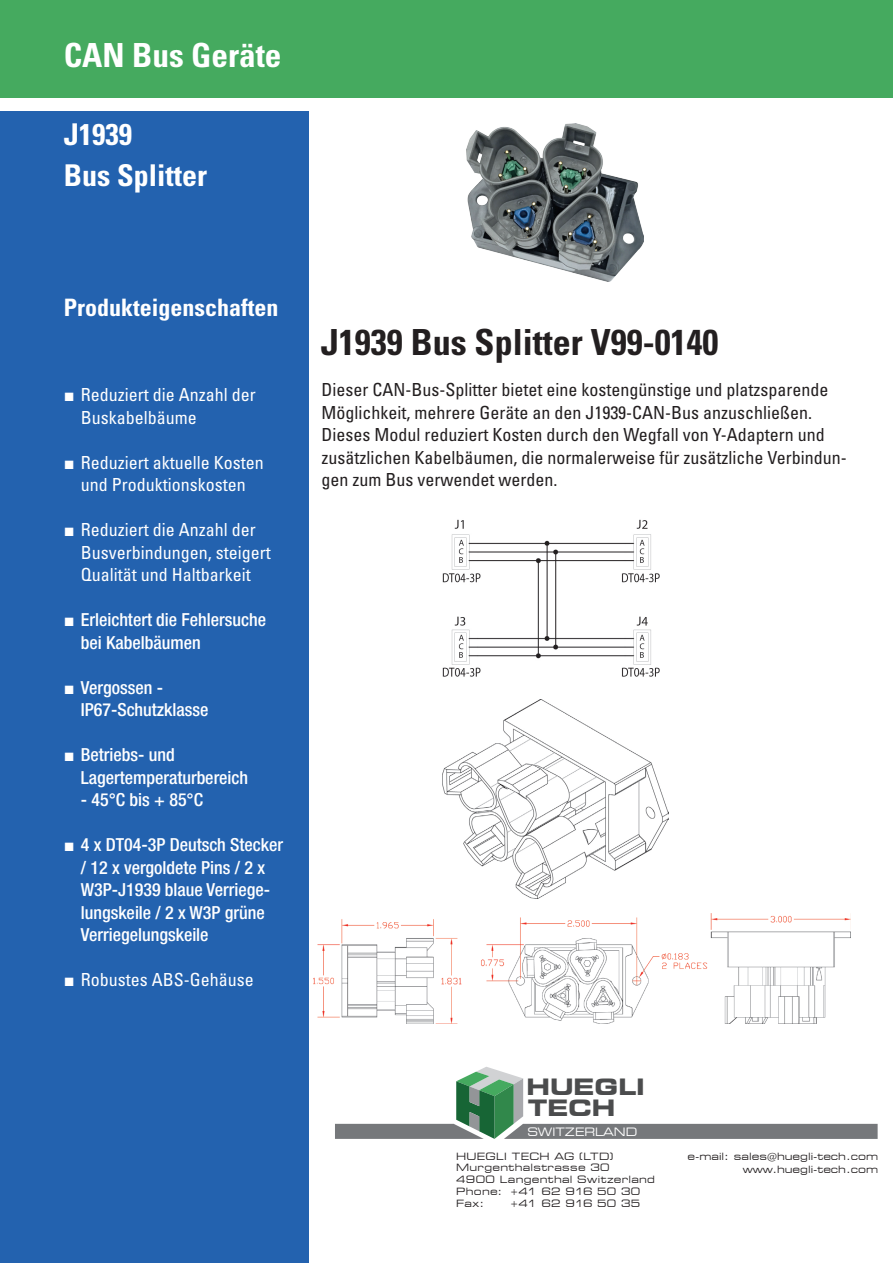
<style>
.page{position:relative;width:893px;height:1263px;background:#fff}
.page>*{position:absolute;margin:0;border:0;box-sizing:border-box;transform-origin:0 0}
.t1{font:700 condensed 36px "Univers LT Std";color:#231f20}
.t2{font:700 condensed 33.15px "Univers LT Std";color:#fff}
.t3{font:700 condensed 30px/40.5px "Univers LT Std";color:#fff}
.t4{font:700 condensed 24px "Univers LT Std";color:#fff}
.t5{font:700 expanded 22.35px/21.6px "Square 721 BT";color:#4b4c4d}
.t6{font:condensed 18px/22.5px "Univers LT Std";color:#231f20}
.t7{font:500 condensed 18px/22.5px "Helvetica Neue LT Std";color:#fff}
.t8{font:condensed 18px/22.5px "Univers LT Std";color:#fff}
.t9{font:expanded 11.55px "Square 721 BT";color:#fff;scale:.96 1}
.t10{font:expanded 9.9px/12px "Square 721 BT";letter-spacing:.025em;color:#231f20}
.t11{font:expanded 9.9px/13.6px "Square 721 BT";color:#231f20;text-align:right}
.t12{font:expanded 9.9px "Square 721 BT";letter-spacing:-.005em;color:#231f20}
.s1{font-family:"Arial";font-weight:700;font-stretch:normal}
</style>
<div class="page">
<div style="left:0;top:0;width:893px;height:98px;background:#45aa5f"></div>
<div style="left:0;top:111px;width:309px;height:1152px;background:#2362af"></div>
<svg style="left:335px;top:1067px;width:543px;height:72px"></svg>
<img style="left:466px;top:123px;width:177px;height:158px">
<img style="left:443px;top:519px;width:216px;height:158px">
<img style="left:443px;top:699px;width:225px;height:199px">
<img style="left:314px;top:913px;width:536px;height:110px">
<h2 class="t2" style="left:64px;top:34px;width:219px">CAN Bus Geräte</h2>
<h3 class="t3" style="left:64px;top:114px;width:145px">J1939<br>Bus Splitter</h3>
<h3 class="t4" style="left:64px;top:293px;width:216px">Produkteigenschaften</h3>
<p class="t8" style="left:81px;top:383px;width:176px;text-indent:-17px"><span class="s1">■</span> Reduziert die Anzahl der<br>Buskabelbäume</p>
<p class="t8" style="left:64px;top:451px;width:201px;text-align:center"><span class="s1">■</span> Reduziert aktuelle Kosten und Produktionskosten</p>
<p class="t8" style="left:81px;top:518px;width:191px;text-indent:-17px"><span class="s1">■</span> Reduziert die Anzahl der<br>Busverbindungen, steigert<br>Qualität und Haltbarkeit</p>
<p class="t7" style="left:81px;top:608px;width:187px;text-indent:-17px"><span class="s1">■</span> Erleichtert die Fehlersuche bei Kabelbäumen</p>
<p class="t7" style="left:81px;top:676px;width:129px;text-indent:-17px"><span class="s1">■</span> Vergossen -<br>IP67-Schutzklasse</p>
<p class="t7" style="left:81px;top:743px;width:169px;text-indent:-17px"><span class="s1">■</span> Betriebs- und<br>Lagertemperaturbereich</p>
<p class="t7" style="left:81px;top:788px;width:124px">- 45°C bis + 85°C</p>
<p class="t7" style="left:81px;top:833px;width:204px;text-indent:-17px"><span class="s1">■</span> 4 x DT04-3P Deutsch Stecker / 12 x vergoldete Pins / 2 x<br>W3P-J1939 blaue Verriege&shy;lungskeile / 2 x W3P grüne<br>Verriegelungskeile</p>
<p class="t8" style="left:64px;top:968px;width:191px"><span class="s1">■</span> Robustes ABS-Gehäuse</p>
<h1 class="t1" style="left:321px;top:320px;width:399px">J1939 Bus Splitter V99-0140</h1>
<p class="t6" style="left:321px;top:378px;width:527px">Dieser CAN-Bus-Splitter bietet eine kostengünstige und platzsparende Möglichkeit, mehrere Geräte an den J1939-CAN-Bus anzuschließen.<br>Dieses Modul reduziert Kosten durch den Wegfall von Y-Adaptern und zusätzlichen Kabelbäumen, die normalerweise für zusätzliche Verbindun&shy;gen zum Bus verwendet werden.</p>
<p class="t5" style="left:526px;top:1076px;width:120px">HUEGLI<br>TECH</p>
<p class="t9" style="left:527px;top:1124px;width:116px">SWITZERLAND</p>
<p class="t10" style="left:456px;top:1150px;width:200px">HUEGLI TECH AG (LTD)<br>Murgenthalstrasse 30<br>4900 Langenthal Switzerland<br>Phone: +41 62 916 50 30<br>Fax:</p>
<p class="t12" style="left:510px;top:1198px;width:132px">+41 62 916 50 35</p>
<p class="t11" style="left:687px;top:1149px;width:192px">e-mail: sales@huegli-tech.com www.huegli-tech.com</p>
</div>
